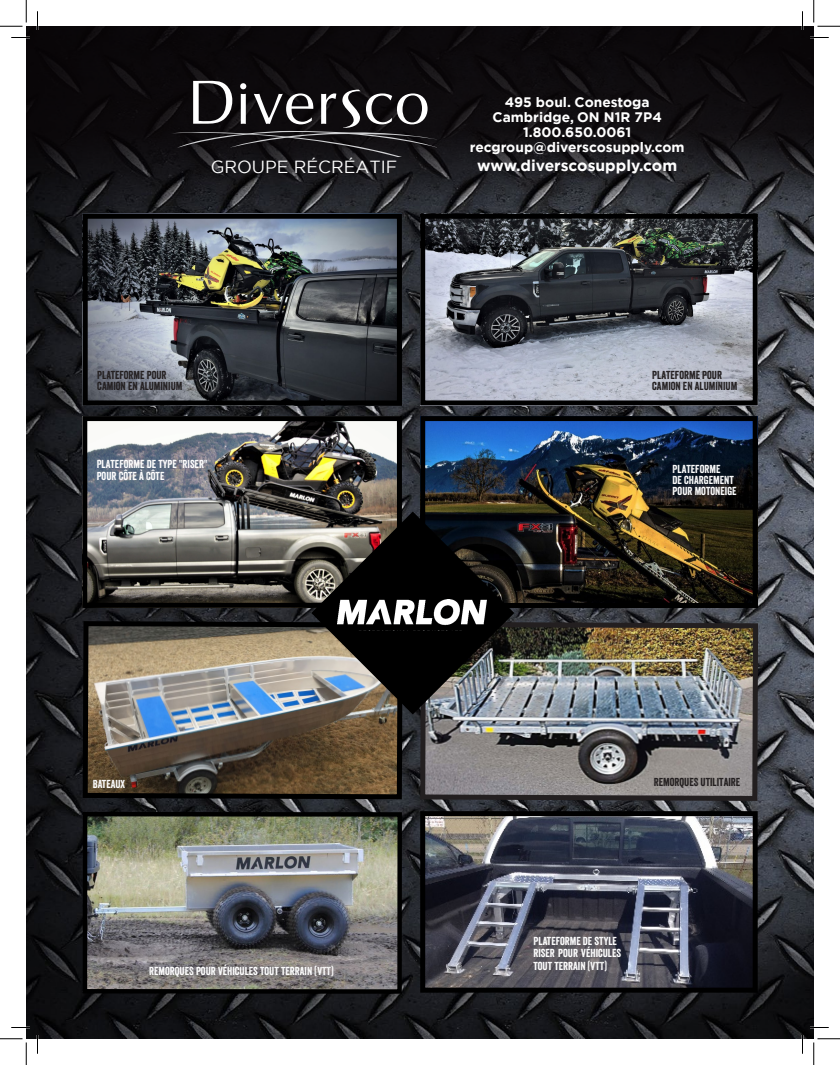
<style>
.page{position:relative;width:840px;height:1065px;background:#fff}
.page>*{position:absolute;margin:0;border:0;box-sizing:border-box;transform-origin:0 0}
.t1{font:17.5px "Gotham";color:#fff}
.t2{font:700 15.62px "Gotham";color:#fff}
.t3{font:700 13.75px/15px "Gotham";color:#fff;text-align:center}
.t4{font:11.25px/11.2px "Veneer";color:#fff}
.t5{font:11.25px/11.2px "Veneer";color:#231f20}
</style>
<div class="page">
<img style="left:26px;top:216px;width:788px;height:823px">
<svg style="left:26px;top:26px;width:788px;height:190px;fill:#0f0c0f"></svg>
<img style="left:418px;top:619px;width:343px;height:184px">
<img style="left:88px;top:817px;width:309px;height:172px">
<div style="left:83px;top:812px;width:319px;height:182px;border:4px solid #000"></div>
<img style="left:80px;top:619px;width:325px;height:183px">
<img style="left:426px;top:817px;width:326px;height:170px">
<div style="left:420px;top:811px;width:338px;height:182px;border:5px solid #000"></div>
<img style="left:88px;top:422px;width:308px;height:180px">
<div style="left:82px;top:416px;width:320px;height:192px;border:5px solid #000"></div>
<img style="left:426px;top:220px;width:326px;height:179px">
<div style="left:420px;top:214px;width:338px;height:191px;border:5px solid #000"></div>
<img style="left:89px;top:220px;width:307px;height:179px">
<div style="left:83px;top:214px;width:319px;height:191px;border:5px solid #000"></div>
<img style="left:426px;top:422px;width:326px;height:180px">
<div style="left:420px;top:416px;width:338px;height:192px;border:5px solid #000"></div>
<img style="left:311px;top:512px;width:203px;height:202px">
<svg style="left:170px;top:81px;width:267px;height:75px"></svg>
<svg style="left:11px;top:37px;width:19px;height:1px"></svg>
<svg style="left:810px;top:37px;width:19px;height:1px"></svg>
<svg style="left:11px;top:1027px;width:19px;height:1px"></svg>
<svg style="left:810px;top:1027px;width:19px;height:1px"></svg>
<svg style="left:37px;top:11px;width:1px;height:19px"></svg>
<svg style="left:37px;top:1035px;width:1px;height:19px"></svg>
<svg style="left:802px;top:11px;width:1px;height:19px"></svg>
<svg style="left:802px;top:1035px;width:1px;height:19px"></svg>
<svg style="left:0;top:0;width:27px;height:27px"></svg>
<svg style="left:0;top:1039px;width:27px;height:26px"></svg>
<svg style="left:814px;top:0;width:26px;height:27px"></svg>
<svg style="left:814px;top:1039px;width:26px;height:26px"></svg>
<img style="left:337px;top:600px;width:150px;height:30px">
<p class="t3" style="left:470px;top:94px;width:216px">495 boul. Conestoga<br>Cambridge, ON N1R 7P4<br>1.800.650.0061 recgroup@diverscosupply.com</p>
<h1 class="t1" style="left:211px;top:156px;width:188px">GROUPE RÉCRÉATIF</h1>
<h2 class="t2" style="left:477px;top:155px;width:201px">www.diverscosupply.com</h2>
<p class="t5" style="left:97px;top:369px;width:87px">PLATEFORME POUR<br>CAMION EN ALUMINIUM</p>
<p class="t5" style="left:652px;top:369px;width:87px">PLATEFORME POUR<br>CAMION EN ALUMINIUM</p>
<p class="t4" style="left:97px;top:459px;width:112px">PLATEFORME DE TYPE "RISER"<br>POUR CÔTE À CÔTE</p>
<p class="t4" style="left:673px;top:463px;width:66px">PLATEFORME<br>DE CHARGEMENT<br>POUR MOTONEIGE</p>
<p class="t4" style="left:93px;top:778px;width:34px">BATEAUX</p>
<p class="t4" style="left:149px;top:966px;width:186px">REMORQUES POUR VÉHICULES TOUT TERRAIN (VTT)</p>
<p class="t5" style="left:654px;top:776px;width:88px">REMORQUES UTILITAIRE</p>
<p class="t4" style="left:533px;top:934px;width:89px;line-height:12.5px">PLATEFORME DE STYLE<br>RISER POUR VÉHICULES<br>TOUT TERRAIN (VTT)</p>
</div>
